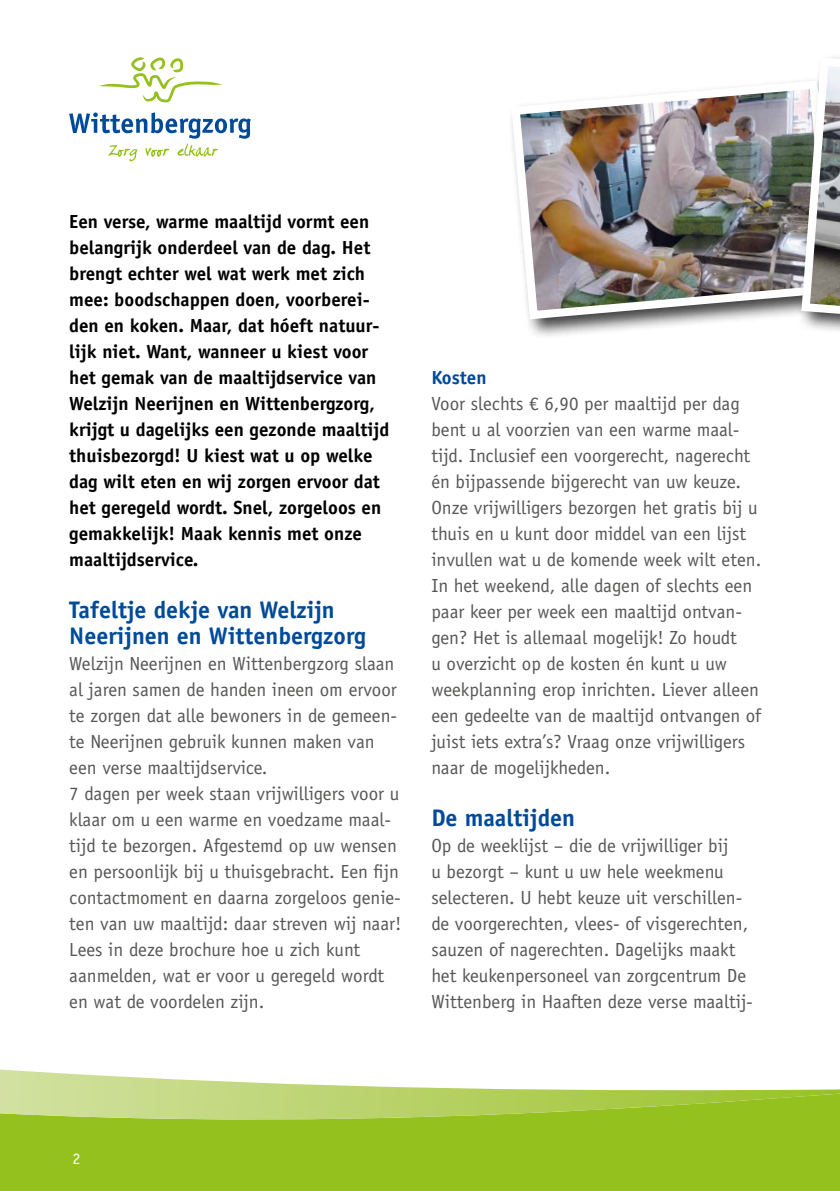
<style>
.page{position:relative;width:840px;height:1191px;background:#fff}
.page>*{position:absolute;margin:0;border:0;box-sizing:border-box;transform-origin:0 0}
.t1{font:700 24px/26px "Officina Sans Std";color:#004a9a}
.t2{font:19px/26px "Officina Sans Std";color:#575756}
.t3{font:700 19px/26px "Officina Sans Std";color:#000}
.t4{font:700 19px "Officina Sans Std";color:#004a9a}
.t5{font:16px "Officina Sans Std";color:#fff}
</style>
<div class="page">
<svg style="left:99px;top:57px;width:123px;height:46px"></svg>
<svg style="left:69px;top:112px;width:181px;height:49px"></svg>
<div style="left:0;top:1128px;width:839px;height:63px;background:#95c11f"></div>
<svg style="left:0;top:1069px;width:839px;height:59px"></svg>
<div style="left:507px;top:77px;width:332px;height:263px;background:#000;opacity:.75"></div>
<img style="left:507px;top:77px;width:289px;height:247px">
<svg style="left:796px;top:57px;width:43px;height:283px"></svg>
<p class="t3" style="left:69px;top:208px;width:321px">Een verse, warme maaltijd vormt een belangrijk onderdeel van de dag. Het brengt echter wel wat werk met zich mee: boodschappen doen, voorberei&shy;den en koken. Maar, dat hóeft natuur&shy;lijk niet. Want, wanneer u kiest voor het gemak van de maaltijdservice van Welzijn Neerijnen en Wittenbergzorg, krijgt u dagelijks een gezonde maaltijd thuisbezorgd! U kiest wat u op welke dag wilt eten en wij zorgen ervoor dat het geregeld wordt. Snel, zorgeloos en gemakkelijk! Maak kennis met onze maaltijdservice.</p>
<p class="t1" style="left:69px;top:597px;width:298px">Tafeltje dekje van Welzijn<br>Neerijnen en Wittenbergzorg</p>
<p class="t2" style="left:69px;top:651px;width:333px">Welzijn Neerijnen en Wittenbergzorg slaan al jaren samen de handen ineen om ervoor te zorgen dat alle bewoners in de gemeen&shy;te Neerijnen gebruik kunnen maken van een verse maaltijdservice.<br>7 dagen per week staan vrijwilligers voor u klaar om u een warme en voedzame maal&shy;tijd te bezorgen. Afgestemd op uw wensen en persoonlijk bij u thuisgebracht. Een fijn contactmoment en daarna zorgeloos genie&shy;ten van uw maaltijd: daar streven wij naar!<br>Lees in deze brochure hoe u zich kunt aanmelden, wat er voor u geregeld wordt en wat de voordelen zijn.</p>
<p class="t4" style="left:431px;top:366px;width:57px">Kosten</p>
<p class="t2" style="left:431px;top:390px;width:331px">Voor slechts € 6,90 per maaltijd per dag bent u al voorzien van een warme maal&shy;tijd. Inclusief een voorgerecht, nagerecht én bijpassende bijgerecht van uw keuze.<br>Onze vrijwilligers bezorgen het gratis bij u thuis en u kunt door middel van een lijst invullen wat u de komende week wilt eten.<br>In het weekend, alle dagen of slechts een paar keer per week een maaltijd ontvan&shy;gen? Het is allemaal mogelijk! Zo houdt<br>u overzicht op de kosten én kunt u uw weekplanning erop inrichten. Liever alleen een gedeelte van de maaltijd ontvangen of juist iets extra’s? Vraag onze vrijwilligers naar de mogelijkheden.</p>
<p class="t1" style="left:431px;top:805px;width:145px">De maaltijden</p>
<p class="t2" style="left:431px;top:833px;width:323px">Op de weeklijst – die de vrijwilliger bij<br>u bezorgt – kunt u uw hele weekmenu selecteren. U hebt keuze uit verschillen&shy;de voorgerechten, vlees- of visgerechten, sauzen of nagerechten. Dagelijks maakt het keukenpersoneel van zorgcentrum De Wittenberg in Haaften deze verse maaltij-</p>
<p class="t5" style="left:72px;top:1149px;width:9px">2</p>
</div>
